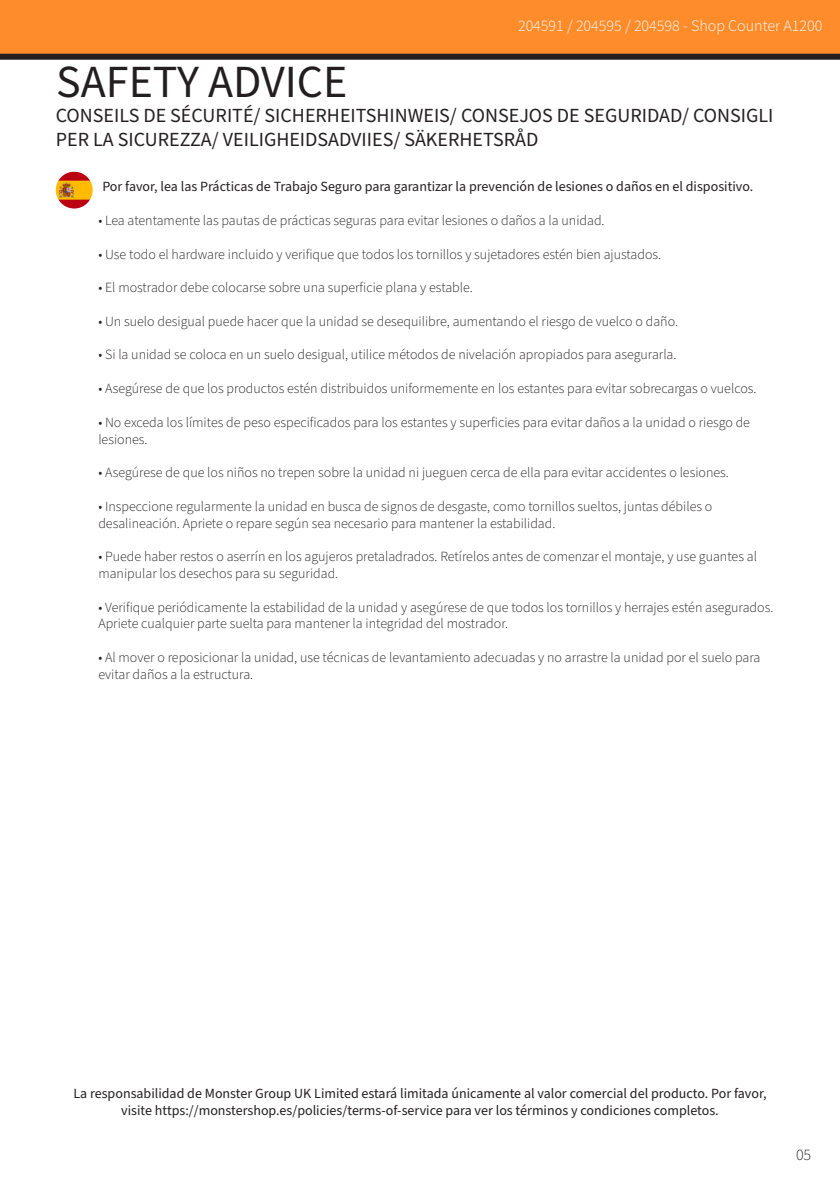
<style>
.page{position:relative;width:840px;height:1191px;background:#fff}
.page>*{position:absolute;margin:0;border:0;box-sizing:border-box;transform-origin:0 0}
.t1{font:46px "Source Sans Pro";color:#231f20}
.t2{font:20px/24px "Source Sans Pro";color:#231f20}
.t3{font:300 16px "Source Sans Pro";color:#fff}
.t4{font:300 16px "Source Sans Pro";color:#231f20}
.t5{font:300 14px/16.8px "Source Sans Pro";color:#231f20}
.t6{font:14px/16.8px "Source Sans Pro";color:#231f20;text-align:center}
</style>
<div class="page">
<div style="left:0;top:0;width:839px;height:57px;background:#ff8c2b"></div>
<div style="left:0;top:54px;width:839px;height:6px;background:#231f20"></div>
<img style="left:56px;top:172px;width:37px;height:36px">
<p class="t3" style="left:517px;top:15px;width:306px">204591 / 204595 / 204598 - Shop Counter A1200</p>
<p class="t1" style="left:56px;top:51px;width:292px">SAFETY ADVICE</p>
<p class="t2" style="left:56px;top:104px;width:718px">CONSEILS DE SÉCURITÉ/ SICHERHEITSHINWEIS/ CONSEJOS DE SEGURIDAD/ CONSIGLI<br>PER LA SICUREZZA/ VEILIGHEIDSADVIIES/ SÄKERHETSRÅD</p>
<p class="t6" style="left:102px;top:179px;width:652px">Por favor, lea las Prácticas de Trabajo Seguro para garantizar la prevención de lesiones o daños en el dispositivo.</p>
<p class="t5" style="left:98px;top:212px;width:507px">• Lea atentamente las pautas de prácticas seguras para evitar lesiones o daños a la unidad.</p>
<p class="t5" style="left:98px;top:246px;width:564px">• Use todo el hardware incluido y verifique que todos los tornillos y sujetadores estén bien ajustados.</p>
<p class="t5" style="left:98px;top:280px;width:376px">• El mostrador debe colocarse sobre una superficie plana y estable.</p>
<p class="t5" style="left:98px;top:313px;width:581px">• Un suelo desigual puede hacer que la unidad se desequilibre, aumentando el riesgo de vuelco o daño.</p>
<p class="t5" style="left:98px;top:347px;width:579px">• Si la unidad se coloca en un suelo desigual, utilice métodos de nivelación apropiados para asegurarla.</p>
<p class="t5" style="left:98px;top:380px;width:659px">• Asegúrese de que los productos estén distribuidos uniformemente en los estantes para evitar sobrecargas o vuelcos.</p>
<p class="t5" style="left:98px;top:414px;width:652px">• No exceda los límites de peso especificados para los estantes y superficies para evitar daños a la unidad o riesgo de lesiones.</p>
<p class="t5" style="left:98px;top:464px;width:631px">• Asegúrese de que los niños no trepen sobre la unidad ni jueguen cerca de ella para evitar accidentes o lesiones.</p>
<p class="t5" style="left:98px;top:498px;width:615px">• Inspeccione regularmente la unidad en busca de signos de desgaste, como tornillos sueltos, juntas débiles o desalineación. Apriete o repare según sea necesario para mantener la estabilidad.</p>
<p class="t5" style="left:98px;top:548px;width:659px">• Puede haber restos o aserrín en los agujeros pretaladrados. Retírelos antes de comenzar el montaje, y use guantes al manipular los desechos para su seguridad.</p>
<p class="t5" style="left:98px;top:599px;width:676px">• Verifique periódicamente la estabilidad de la unidad y asegúrese de que todos los tornillos y herrajes estén asegurados.<br>Apriete cualquier parte suelta para mantener la integridad del mostrador.</p>
<p class="t5" style="left:98px;top:649px;width:663px">• Al mover o reposicionar la unidad, use técnicas de levantamiento adecuadas y no arrastre la unidad por el suelo para evitar daños a la estructura.</p>
<p class="t6" style="left:73px;top:1085px;width:694px">La responsabilidad de Monster Group UK Limited estará limitada únicamente al valor comercial del producto. Por favor, visite https://monstershop.es/policies/terms-of-service para ver los términos y condiciones completos.</p>
<p class="t4" style="left:795px;top:1144px;width:17px">05</p>
</div>
